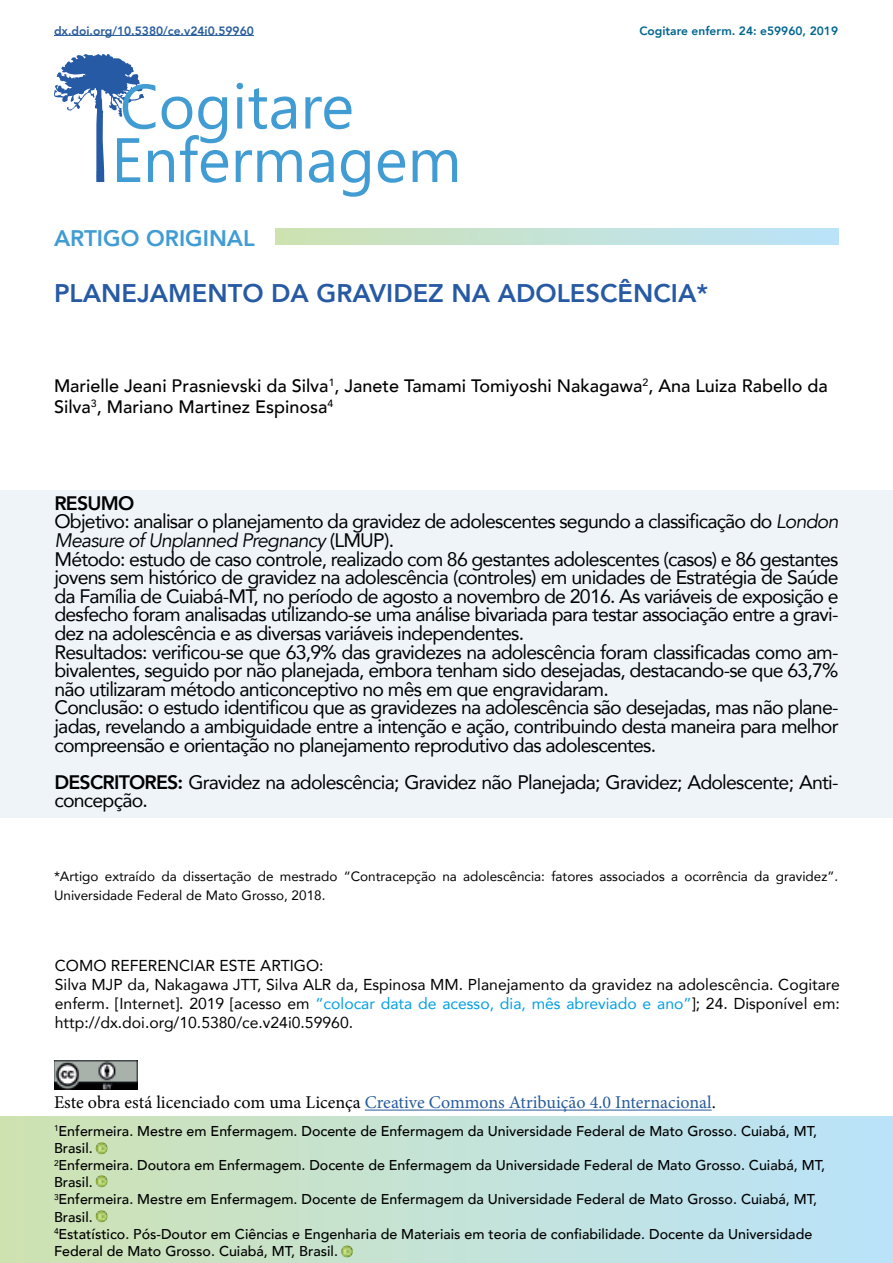
<style>
.page{position:relative;width:893px;height:1263px;background:#fff}
.page>*{position:absolute;margin:0;border:0;box-sizing:border-box;transform-origin:0 0}
.t1{font:800 25.5px "Avenir";color:#275aa4}
.t2{font:800 22.5px "Avenir";color:#409cd4}
.t3{font:19.5px/18.6px "Avenir";letter-spacing:-.04em;color:#000}
.t4{font:500 18px/21.6px "Avenir";color:#000}
.t5{font:18px "Minion Pro";color:#275b9b}
.t6{font:15.75px/18.9px "Avenir";color:#000}
.t7{font:500 14.25px/17.1px "Avenir";color:#000}
.t8{font:13.5px/18.8px "Avenir";color:#000}
.t9{font:800 12px "Avenir";color:#275b9b}
.t10{font:800 12px "Avenir";color:#00658f}
.s1{font-weight:800}
.s2{font-style:italic}
.s3{color:#009fe3}
.s4{color:#000}
</style>
<div class="page">
<svg style="left:236px;top:150px;width:66px;height:32px"></svg>
<svg style="left:309px;top:150px;width:25px;height:33px"></svg>
<svg style="left:341px;top:150px;width:29px;height:47px"></svg>
<svg style="left:378px;top:150px;width:27px;height:33px"></svg>
<svg style="left:413px;top:150px;width:44px;height:32px"></svg>
<svg style="left:54px;top:54px;width:174px;height:129px"></svg>
<svg style="left:237px;top:83px;width:6px;height:46px"></svg>
<svg style="left:249px;top:88px;width:47px;height:41px"></svg>
<svg style="left:305px;top:97px;width:46px;height:32px"></svg>
<hr style="left:54px;top:35px;width:200px;height:1px;background:#275b9b">
<div style="left:276px;top:228px;width:563px;height:17px;background:linear-gradient(to right,#cee2b2,#bae3fb)"></div>
<div style="left:0;top:490px;width:893px;height:328px;background:#eff4f9"></div>
<div style="left:0;top:1116px;width:893px;height:147px;background:linear-gradient(to right,#cee2b1,#bae3fb)"></div>
<svg style="left:96px;top:1142px;width:12px;height:12px"></svg>
<svg style="left:96px;top:1175px;width:12px;height:12px"></svg>
<svg style="left:341px;top:1245px;width:12px;height:12px"></svg>
<svg style="left:96px;top:1210px;width:12px;height:12px"></svg>
<img style="left:54px;top:1061px;width:83px;height:29px">
<hr style="left:365px;top:1109px;width:347px;height:1px;background:#275b9b">
<p class="t9" style="left:54px;top:21px;width:201px">dx.doi.org/10.5380/ce.v24i0.59960</p>
<p class="t10" style="left:639px;top:21px;width:200px">Cogitare enferm. 24: e59960, 2019</p>
<p class="t2" style="left:54px;top:220px;width:202px">ARTIGO ORIGINAL</p>
<h1 class="t1" style="left:54px;top:273px;width:656px">PLANEJAMENTO DA GRAVIDEZ NA ADOLESCÊNCIA*</h1>
<p class="t4" style="left:54px;top:374px;width:775px">Marielle Jeani Prasnievski da Silva<sup>1</sup>, Janete Tamami Tomiyoshi Nakagawa<sup>2</sup>, Ana Luiza Rabello da<br>Silva<sup>3</sup>, Mariano Martinez Espinosa<sup>4</sup></p>
<p class="t3" style="left:54px;top:493px;width:786px"><span class="s1">RESUMO<br></span>Objetivo: analisar o planejamento da gravidez de adolescentes segundo a classificação do <span class="s2">London Measure of Unplanned Pregnancy</span> (LMUP).<br>Método: estudo de caso controle, realizado com 86 gestantes adolescentes (casos) e 86 gestantes jovens sem histórico de gravidez na adolescência (controles) em unidades de Estratégia de Saúde da Família de Cuiabá-MT, no período de agosto a novembro de 2016. As variáveis de exposição e desfecho foram analisadas utilizando-se uma análise bivariada para testar associação entre a gravi&shy;dez na adolescência e as diversas variáveis independentes.<br>Resultados: verificou-se que 63,9% das gravidezes na adolescência foram classificadas como am&shy;bivalentes, seguido por não planejada, embora tenham sido desejadas, destacando-se que 63,7% não utilizaram método anticonceptivo no mês em que engravidaram.<br>Conclusão: o estudo identificou que as gravidezes na adolescência são desejadas, mas não plane&shy;jadas, revelando a ambiguidade entre a intenção e ação, contribuindo desta maneira para melhor compreensão e orientação no planejamento reprodutivo das adolescentes.</p>
<p class="t3" style="left:54px;top:772px;width:786px"><span class="s1">DESCRITORES:</span> Gravidez na adolescência; Gravidez não Planejada; Gravidez; Adolescente; Anti&shy;concepção.</p>
<p class="t8" style="left:54px;top:866px;width:786px">*Artigo extraído da dissertação de mestrado “Contracepção na adolescência: fatores associados a ocorrência da gravidez”.<br>Universidade Federal de Mato Grosso, 2018.</p>
<p class="t6" style="left:55px;top:955px;width:786px">COMO REFERENCIAR ESTE ARTIGO:<br>Silva MJP da, Nakagawa JTT, Silva ALR da, Espinosa MM. Planejamento da gravidez na adolescência. Cogitare enferm. [Internet]. 2019 [acesso em <span class="s3">“colocar data de acesso, dia, mês abreviado e ano”</span>]; 24. Disponível em: http://dx.doi.org/10.5380/ce.v24i0.59960.</p>
<p class="t5" style="left:54px;top:1090px;width:663px"><span class="s4">Este obra está licenciado com uma Licença</span> Creative Commons Atribuição 4.0 Internacional<span class="s4">.</span></p>
<p class="t7" style="left:54px;top:1122px;width:773px"><sup>1</sup>Enfermeira. Mestre em Enfermagem. Docente de Enfermagem da Universidade Federal de Mato Grosso. Cuiabá, MT, Brasil.<br><sup>2</sup>Enfermeira. Doutora em Enfermagem. Docente de Enfermagem da Universidade Federal de Mato Grosso. Cuiabá, MT, Brasil.<br><sup>3</sup>Enfermeira. Mestre em Enfermagem. Docente de Enfermagem da Universidade Federal de Mato Grosso. Cuiabá, MT, Brasil.<br><sup>4</sup>Estatístico. Pós-Doutor em Ciências e Engenharia de Materiais em teoria de confiabilidade. Docente da Universidade Federal de Mato Grosso. Cuiabá, MT, Brasil.</p>
</div>
